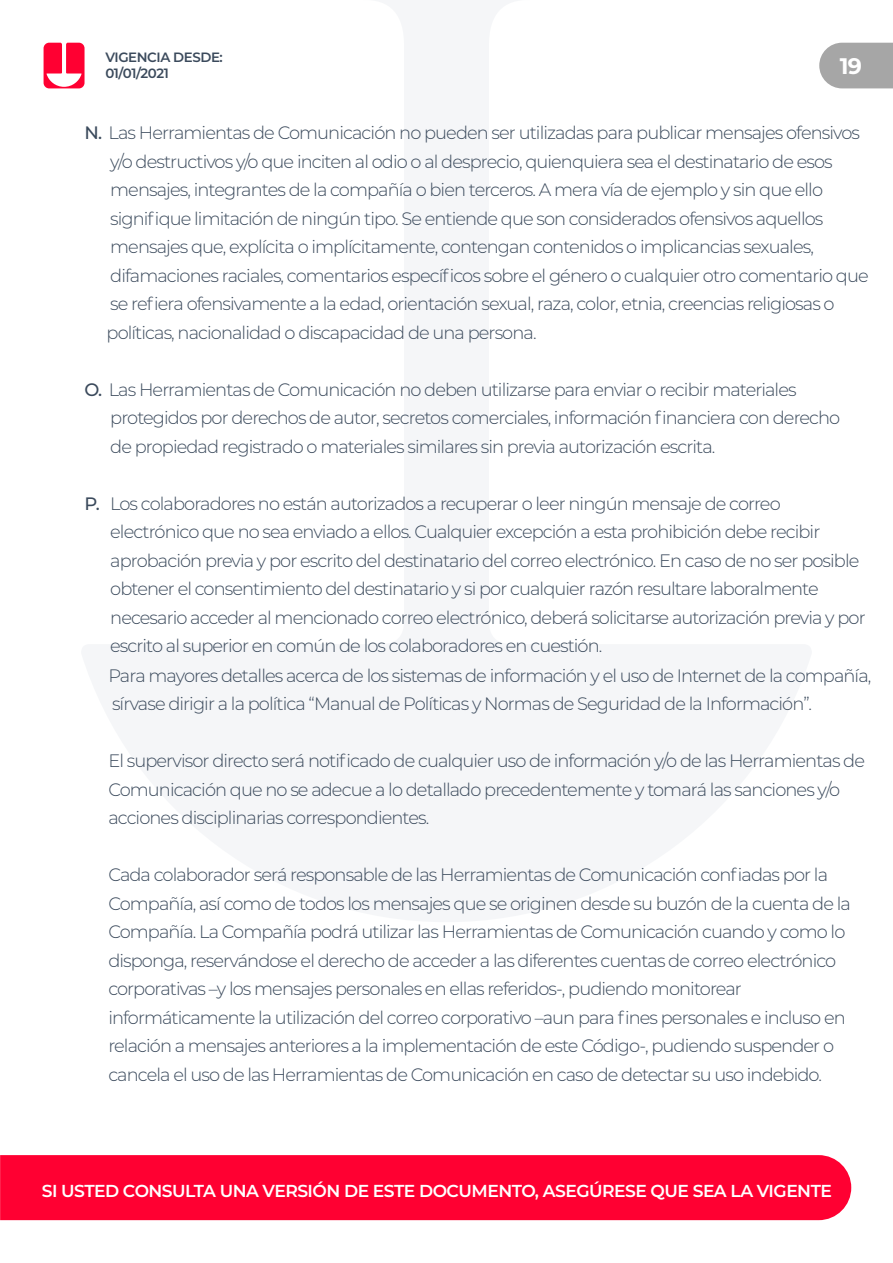
<style>
.page{position:relative;width:893px;height:1263px;background:#fff}
.page>*{position:absolute;margin:0;border:0;box-sizing:border-box;transform-origin:0 0}
.t1{font:700 22.5px "Montserrat";color:#fff}
.t2{font:300 18px/28.5px "Montserrat";letter-spacing:-.05em;color:#3b4a5c}
.t3{font:600 17.25px "Montserrat";letter-spacing:-.03em;color:#fff}
.t4{font:600 13.5px/16.2px "Montserrat";letter-spacing:-.03em;color:#3b4a5c}
.s1{font-weight:500}
</style>
<div class="page">
<div style="left:0;top:1155px;width:851px;height:65px;background:#ff0032"></div>
<svg style="left:44px;top:43px;width:41px;height:45px"></svg>
<svg style="left:819px;top:43px;width:74px;height:45px;background:#ababab"></svg>
<p class="t4" style="left:105px;top:49px;width:119px">VIGENCIA DESDE:<br>01/01/2021</p>
<p class="t1" style="left:840px;top:50px;width:24px">19</p>
<p class="t2" style="left:107px;top:118px;width:764px;text-indent:-22px"><span class="s1">N.</span> Las Herramientas de Comunicación no pueden ser utilizadas para publicar mensajes ofensivos y/o destructivos y/o que inciten al odio o al desprecio, quienquiera sea el destinatario de esos mensajes, integrantes de la compañía o bien terceros. A mera vía de ejemplo y sin que ello signifique limitación de ningún tipo. Se entiende que son considerados ofensivos aquellos mensajes que, explícita o implícitamente, contengan contenidos o implicancias sexuales, difamaciones raciales, comentarios específicos sobre el género o cualquier otro comentario que se refiera ofensivamente a la edad, orientación sexual, raza, color, etnia, creencias religiosas o políticas, nacionalidad o discapacidad de una persona.</p>
<p class="t2" style="left:110px;top:374px;width:731px;text-indent:-26px"><span class="s1">O.</span> Las Herramientas de Comunicación no deben utilizarse para enviar o recibir materiales protegidos por derechos de autor, secretos comerciales, información financiera con derecho de propiedad registrado o materiales similares sin previa autorización escrita.</p>
<p class="t2" style="left:108px;top:488px;width:764px;text-indent:-24px"><span class="s1">P.</span> Los colaboradores no están autorizados a recuperar o leer ningún mensaje de correo electrónico que no sea enviado a ellos. Cualquier excepción a esta prohibición debe recibir aprobación previa y por escrito del destinatario del correo electrónico. En caso de no ser posible obtener el consentimiento del destinatario y si por cualquier razón resultare laboralmente necesario acceder al mencionado correo electrónico, deberá solicitarse autorización previa y por escrito al superior en común de los colaboradores en cuestión.<br>Para mayores detalles acerca de los sistemas de información y el uso de Internet de la compañía, sírvase dirigir a la política “Manual de Políticas y Normas de Seguridad de la Información”.</p>
<p class="t2" style="left:108px;top:746px;width:758px">El supervisor directo será notificado de cualquier uso de información y/o de las Herramientas de<br>Comunicación que no se adecue a lo detallado precedentemente y tomará las sanciones y/o acciones disciplinarias correspondientes.</p>
<p class="t2" style="left:108px;top:860px;width:744px">Cada colaborador será responsable de las Herramientas de Comunicación confiadas por la Compañía, así como de todos los mensajes que se originen desde su buzón de la cuenta de la Compañía. La Compañía podrá utilizar las Herramientas de Comunicación cuando y como lo disponga, reservándose el derecho de acceder a las diferentes cuentas de correo electrónico corporativas –y los mensajes personales en ellas referidos-, pudiendo monitorear informáticamente la utilización del correo corporativo –aun para fines personales e incluso en relación a mensajes anteriores a la implementación de este Código-, pudiendo suspender o cancela el uso de las Herramientas de Comunicación en caso de detectar su uso indebido.</p>
<p class="t3" style="left:42px;top:1179px;width:792px">SI USTED CONSULTA UNA VERSIÓN DE ESTE DOCUMENTO, ASEGÚRESE QUE SEA LA VIGENTE</p>
</div>
